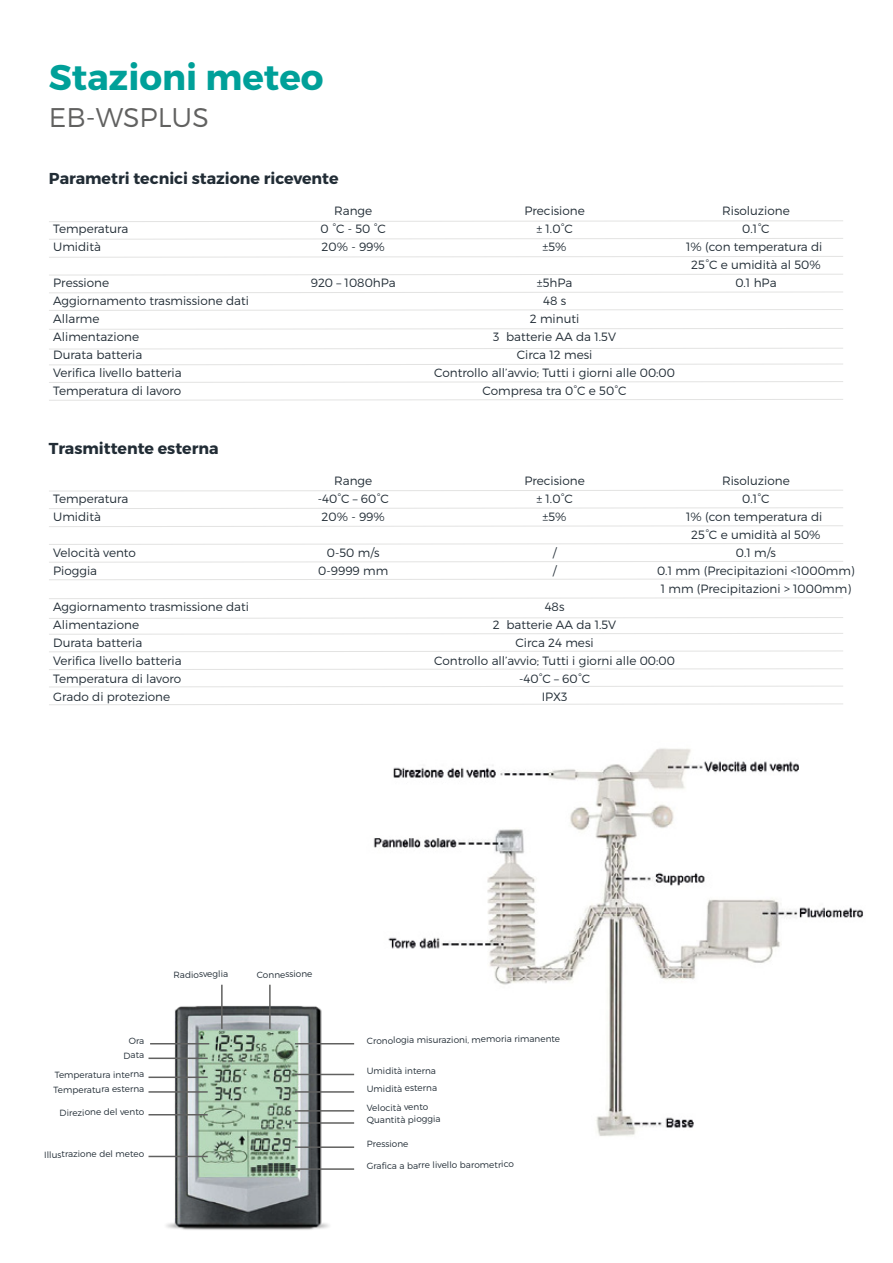
<style>
.page{position:relative;width:893px;height:1263px;background:#fff}
.page>*{position:absolute;margin:0;border:0;box-sizing:border-box;transform-origin:0 0}
.t1{font:700 35.7px "Montserrat";color:#00a099}
.t2{font:300 27px "Montserrat";color:#616160}
.t3{font:700 15.9px "Montserrat";color:#212c35}
.t4{font:300 12px/18px "Montserrat";color:#212c35;text-align:center}
.t5{font:300 9px/14.5px "Montserrat";color:#212c35}
</style>
<div class="page">
<img style="left:373px;top:748px;width:490px;height:388px">
<svg style="left:49px;top:220px;width:794px;height:2px"></svg>
<svg style="left:49px;top:238px;width:794px;height:2px"></svg>
<svg style="left:49px;top:256px;width:794px;height:2px"></svg>
<svg style="left:49px;top:274px;width:794px;height:2px"></svg>
<svg style="left:49px;top:291px;width:794px;height:3px"></svg>
<svg style="left:49px;top:309px;width:794px;height:2px"></svg>
<svg style="left:49px;top:328px;width:794px;height:2px"></svg>
<svg style="left:49px;top:348px;width:794px;height:2px"></svg>
<svg style="left:49px;top:363px;width:794px;height:3px"></svg>
<svg style="left:49px;top:381px;width:794px;height:2px"></svg>
<svg style="left:49px;top:399px;width:794px;height:2px"></svg>
<svg style="left:49px;top:490px;width:794px;height:2px"></svg>
<svg style="left:49px;top:507px;width:794px;height:2px"></svg>
<svg style="left:49px;top:525px;width:794px;height:2px"></svg>
<svg style="left:49px;top:543px;width:794px;height:2px"></svg>
<svg style="left:49px;top:561px;width:794px;height:2px"></svg>
<svg style="left:49px;top:578px;width:794px;height:2px"></svg>
<svg style="left:49px;top:597px;width:794px;height:2px"></svg>
<svg style="left:49px;top:617px;width:794px;height:2px"></svg>
<svg style="left:49px;top:633px;width:794px;height:2px"></svg>
<svg style="left:49px;top:650px;width:794px;height:2px"></svg>
<svg style="left:49px;top:668px;width:794px;height:2px"></svg>
<svg style="left:49px;top:685px;width:794px;height:3px"></svg>
<svg style="left:49px;top:703px;width:794px;height:2px"></svg>
<img style="left:148px;top:980px;width:236px;height:250px">
<hr style="left:221px;top:985px;width:2px;height:44px;background:#616160">
<hr style="left:269px;top:985px;width:2px;height:44px;background:#616160">
<hr style="left:150px;top:1043px;width:59px;height:1px;background:#616160">
<hr style="left:295px;top:1043px;width:59px;height:1px;background:#616160">
<hr style="left:295px;top:1074px;width:59px;height:1px;background:#616160">
<hr style="left:295px;top:1091px;width:59px;height:2px;background:#616160">
<hr style="left:295px;top:1110px;width:59px;height:1px;background:#616160">
<hr style="left:295px;top:1122px;width:59px;height:2px;background:#616160">
<hr style="left:295px;top:1146px;width:59px;height:2px;background:#616160">
<hr style="left:295px;top:1168px;width:59px;height:2px;background:#616160">
<hr style="left:149px;top:1057px;width:59px;height:2px;background:#616160">
<hr style="left:149px;top:1091px;width:59px;height:2px;background:#616160">
<hr style="left:149px;top:1114px;width:59px;height:1px;background:#616160">
<hr style="left:149px;top:1156px;width:59px;height:1px;background:#616160">
<hr style="left:149px;top:1076px;width:59px;height:2px;background:#616160">
<h1 class="t1" style="left:49px;top:55px;width:276px">Stazioni meteo</h1>
<h2 class="t2" style="left:49px;top:101px;width:161px">EB-WSPLUS</h2>
<h3 class="t3" style="left:49px;top:169px;width:291px">Parametri tecnici stazione ricevente</h3>
<p class="t4" style="left:53px;top:220px;width:77px;text-align:left">Temperatura<br>Umidità</p>
<p class="t4" style="left:53px;top:274px;width:197px;text-align:left">Pressione<br>Aggiornamento trasmissione dati<br>Allarme<br>Alimentazione<br>Durata batteria<br>Verifica livello batteria<br>Temperatura di lavoro</p>
<h3 class="t3" style="left:49px;top:438px;width:171px">Trasmittente esterna</h3>
<p class="t4" style="left:53px;top:489px;width:77px;text-align:left">Temperatura<br>Umidità</p>
<p class="t4" style="left:53px;top:543px;width:84px;text-align:left">Velocità vento<br>Pioggia</p>
<p class="t4" style="left:53px;top:597px;width:197px;text-align:left">Aggiornamento trasmissione dati<br>Alimentazione<br>Durata batteria<br>Verifica livello batteria<br>Temperatura di lavoro<br>Grado di protezione</p>
<p class="t4" style="left:321px;top:202px;width:67px">Range<br>0 °C - 50 °C<br>20% - 99%</p>
<p class="t4" style="left:311px;top:274px;width:87px">920 – 1080hPa</p>
<p class="t4" style="left:318px;top:471px;width:73px">Range -40°C – 60°C<br>20% - 99%</p>
<p class="t4" style="left:318px;top:543px;width:71px">0-50 m/s<br>0-9999 mm</p>
<p class="t4" style="left:524px;top:202px;width:62px">Precisione ± 1.0°C ±5%</p>
<p class="t4" style="left:434px;top:274px;width:242px">±5hPa<br>48 s<br>2 minuti<br>3 batterie AA da 1.5V<br>Circa 12 mesi<br>Controllo all’avvio; Tutti i giorni alle 00:00<br>Compresa tra 0°C e 50°C</p>
<p class="t4" style="left:686px;top:202px;width:138px">Risoluzione<br>0.1°C<br>1% (con temperatura di<br>25°C e umidità al 50%<br>0.1 hPa</p>
<p class="t4" style="left:657px;top:471px;width:199px">Risoluzione<br>0.1°C<br>1% (con temperatura di<br>25°C e umidità al 50%<br>0.1 m/s<br>0.1 mm (Precipitazioni &lt;1000mm)<br>1 mm (Precipitazioni &gt; 1000mm)</p>
<p class="t4" style="left:524px;top:471px;width:62px">Precisione ± 1.0°C ±5%</p>
<p class="t4" style="left:553px;top:543px;width:5px;text-align:left">/ /</p>
<p class="t4" style="left:434px;top:597px;width:242px">48s<br>2 batterie AA da 1.5V<br>Circa 24 mesi<br>Controllo all’avvio; Tutti i giorni alle 00:00 -40°C – 60°C<br>IPX3</p>
<p class="t5" style="left:173px;top:967px;width:56px;rotate:-1deg">Radiosveglia</p>
<p class="t5" style="left:257px;top:967px;width:57px;rotate:-1deg">Connessione</p>
<p class="t5" style="left:123px;top:1033px;width:23px;text-align:right;rotate:-1deg">Ora<br>Data</p>
<p class="t5" style="left:53px;top:1068px;width:92px;rotate:-1deg">Temperatura interna<br>Temperatura esterna</p>
<p class="t5" style="left:59px;top:1105px;width:86px;rotate:-1deg">Direzione del vento</p>
<p class="t5" style="left:44px;top:1147px;width:102px;rotate:-1deg">Illustrazione del meteo</p>
<p class="t5" style="left:367px;top:1034px;width:195px;rotate:-1deg">Cronologia misurazioni, memoria rimanente</p>
<p class="t5" style="left:366px;top:1063px;width:72px;line-height:17.4px;rotate:-1deg">Umidità interna<br>Umidità esterna</p>
<p class="t5" style="left:366px;top:1101px;width:76px;line-height:12.1px;rotate:-1deg">Velocità vento<br>Quantità pioggia</p>
<p class="t5" style="left:367px;top:1137px;width:43px;rotate:-1deg">Pressione</p>
<p class="t5" style="left:367px;top:1159px;width:149px;rotate:-1deg">Grafi ca a barre livello barometrico</p>
</div>
